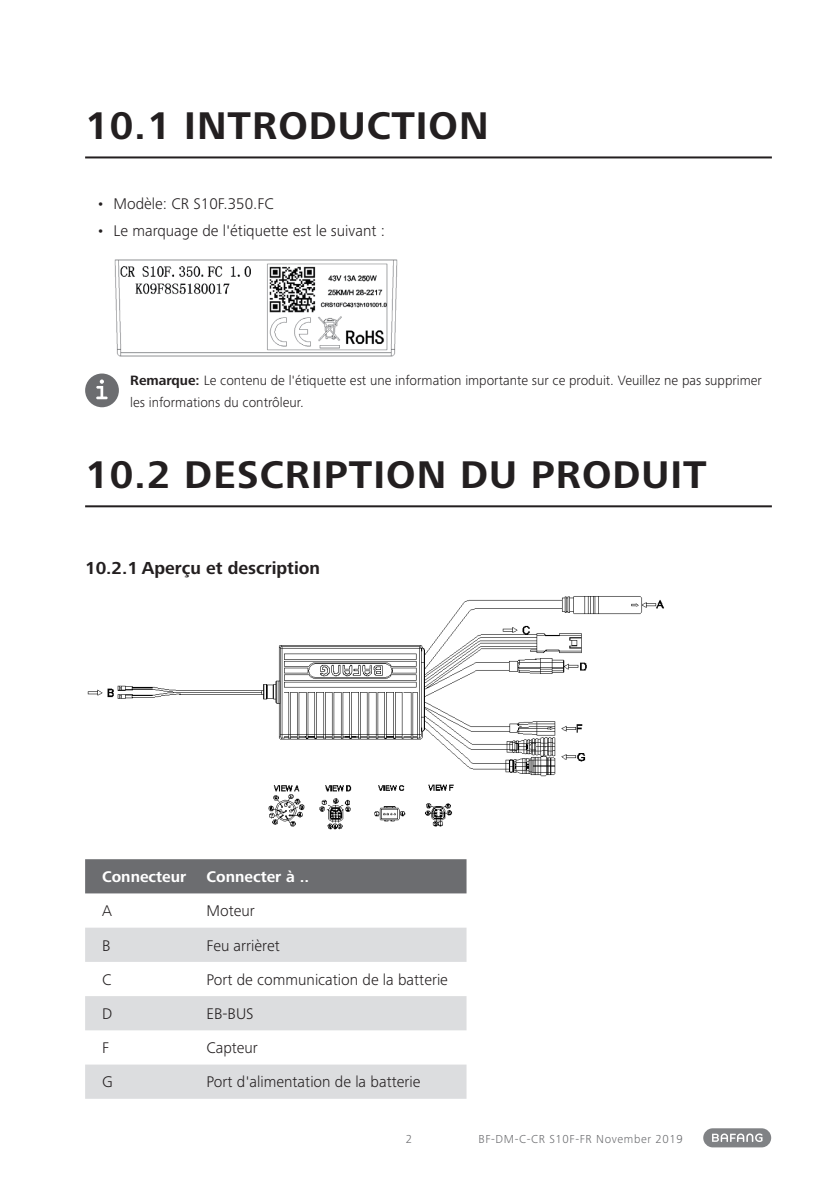
<style>
.page{position:relative;width:840px;height:1191px;background:#fff}
.page>*{position:absolute;margin:0;border:0;box-sizing:border-box;transform-origin:0 0}
.t1{font:700 40px "Frutiger Next Pro";letter-spacing:.025em;color:#231f20}
.t2{font:700 18px "Frutiger Next Pro";color:#231f20}
.t3{font:300 16px "Frutiger Next Pro";color:#231f20}
.t4{font:700 16px "Frutiger Next Pro";color:#fff}
.t5{font:300 14px/22px "Frutiger Next Pro";color:#231f20}
.t6{font:300 12px "Frutiger Next Pro";letter-spacing:.05em;color:#6c6d70}
.s1{font-weight:700}
</style>
<div class="page">
<div style="left:702px;top:1128px;width:68px;height:19px;background:#808285;border-radius:10px"></div>
<svg style="left:712px;top:1133px;width:50px;height:9px"></svg>
<hr style="left:85px;top:156px;width:686px;height:2px;background:#231f20">
<img style="left:114px;top:259px;width:284px;height:98px">
<div style="left:85px;top:373px;width:34px;height:34px;background:#6c6d70;border-radius:50%"></div>
<svg style="left:96px;top:379px;width:12px;height:20px"></svg>
<hr style="left:85px;top:505px;width:686px;height:2px;background:#231f20">
<img style="left:87px;top:596px;width:577px;height:234px">
<div style="left:85px;top:859px;width:381px;height:34px;background:#6c6d70"></div>
<div style="left:85px;top:927px;width:381px;height:35px;background:#dcdddf"></div>
<svg style="left:85px;top:996px;width:381px;height:102px"></svg>
<h1 class="t1" style="left:85px;top:103px;width:405px">10.1 INTRODUCTION</h1>
<p class="t3" style="left:96px;top:194px;width:179px">• Modèle: CR S10F.350.FC</p>
<p class="t3" style="left:96px;top:222px;width:290px">• Le marquage de l'étiquette est le suivant :</p>
<p class="t5" style="left:130px;top:369px;width:632px"><span class="s1">Remarque:</span> Le contenu de l'étiquette est une information importante sur ce produit. Veuillez ne pas supprimer les informations du contrôleur.</p>
<h1 class="t1" style="left:85px;top:452px;width:622px">10.2 DESCRIPTION DU PRODUIT</h1>
<p class="t2" style="left:85px;top:558px;width:236px">10.2.1 Aperçu et description</p>
<p class="t4" style="left:102px;top:867px;width:86px">Connecteur</p>
<p class="t4" style="left:206px;top:867px;width:104px">Connecter à ..</p>
<p class="t3" style="left:102px;top:902px;width:11px">A</p>
<p class="t3" style="left:206px;top:902px;width:50px">Moteur</p>
<p class="t3" style="left:102px;top:936px;width:10px">B</p>
<p class="t3" style="left:206px;top:936px;width:75px">Feu arrièret</p>
<p class="t3" style="left:102px;top:970px;width:11px">C</p>
<p class="t3" style="left:206px;top:970px;width:243px">Port de communication de la batterie</p>
<p class="t3" style="left:102px;top:1004px;width:12px">D</p>
<p class="t3" style="left:206px;top:1004px;width:49px">EB-BUS</p>
<p class="t3" style="left:102px;top:1038px;width:8px">F</p>
<p class="t3" style="left:206px;top:1038px;width:53px">Capteur</p>
<p class="t3" style="left:102px;top:1073px;width:12px">G</p>
<p class="t3" style="left:206px;top:1073px;width:215px">Port d'alimentation de la batterie</p>
<p class="t6" style="left:405px;top:1132px;width:8px">2</p>
<p class="t6" style="left:478px;top:1132px;width:206px">BF-DM-C-CR S10F-FR November 2019</p>
</div>
